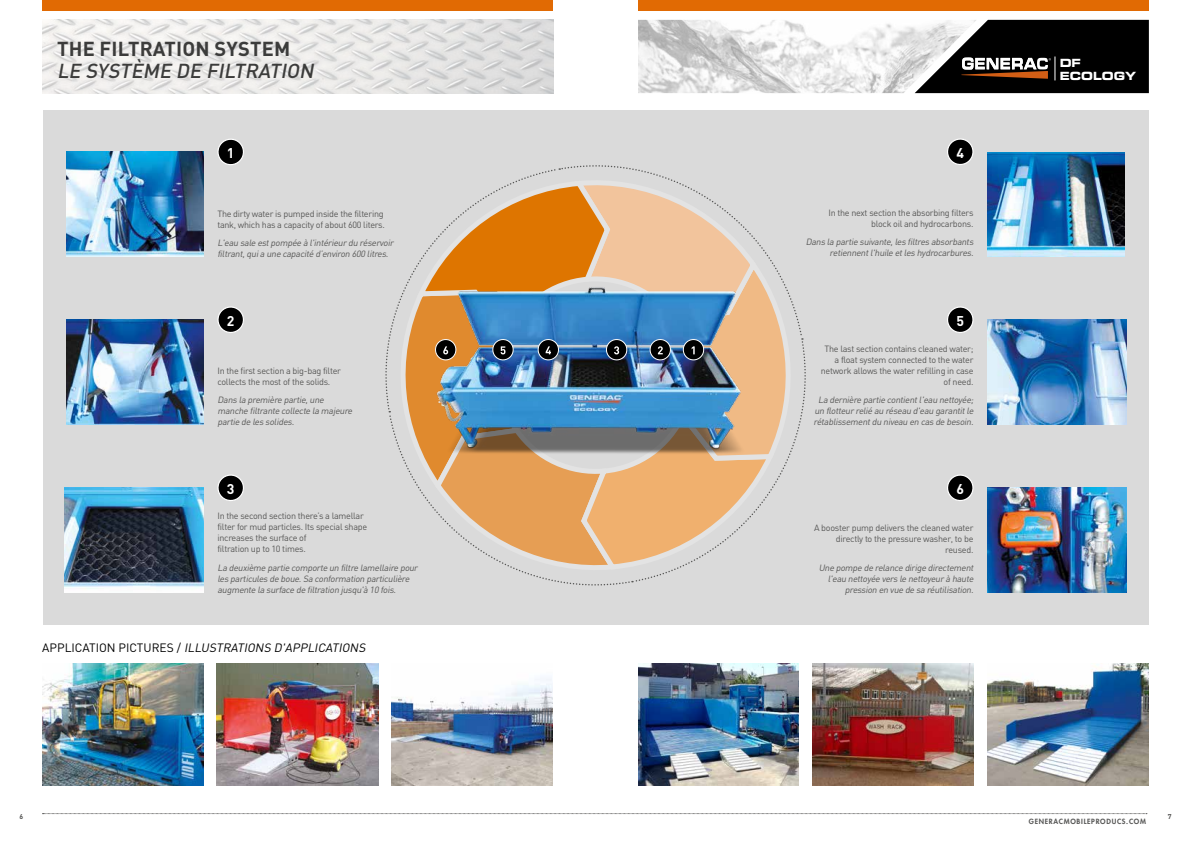
<style>
.page{position:relative;width:1191px;height:842px;background:#fff}
.page>*{position:absolute;margin:0;border:0;box-sizing:border-box;transform-origin:0 0}
.t1{font:italic 500 20px "DIN";color:#3c3c3b}
.t2{font:700 20px "DIN Pro";letter-spacing:.01em;color:#3c3c3b}
.t3{font:700 14px "DIN";color:#fff}
.t4{font:italic 12px "DIN";color:#000}
.t5{font:11.3px/13.6px "Eurostile LT Std Bold Ex 2";color:#fff;scale:.95 1}
.t6{font:italic 9px/11px "DIN";color:#575756}
.t7{font:9px/11px "DIN";letter-spacing:-.03em;color:#575756;text-align:right}
.t8{font:800 7px "Futura Std";letter-spacing:.1em;color:#575756}
.t9{font:700 7px "DIN";color:#575756}
.s1{font-style:normal}
</style>
<div class="page">
<svg style="left:43px;top:813px;width:1104px;height:1px"></svg>
<svg style="left:976px;top:20px;width:172px;height:73px;background:#120f0d"></svg>
<div style="left:638px;top:0;width:510px;height:11px;background:#e16a03"></div>
<div style="left:43px;top:0;width:510px;height:11px;background:#e16a03"></div>
<img style="left:638px;top:20px;width:338px;height:73px">
<img style="left:43px;top:20px;width:510px;height:73px">
<img style="left:392px;top:678px;width:160px;height:107px">
<img style="left:812px;top:663px;width:161px;height:122px">
<div style="left:43px;top:111px;width:1105px;height:514px;background:#dadada"></div>
<img style="left:987px;top:320px;width:139px;height:105px">
<img style="left:43px;top:663px;width:160px;height:122px">
<img style="left:638px;top:663px;width:160px;height:122px">
<img style="left:217px;top:663px;width:161px;height:122px">
<img style="left:987px;top:663px;width:161px;height:122px">
<img style="left:988px;top:488px;width:138px;height:105px">
<img style="left:66px;top:152px;width:137px;height:105px">
<img style="left:987px;top:153px;width:137px;height:103px">
<img style="left:65px;top:488px;width:138px;height:105px">
<img style="left:66px;top:320px;width:137px;height:105px">
<svg style="left:217px;top:138px;width:27px;height:27px"></svg>
<svg style="left:217px;top:306px;width:27px;height:27px"></svg>
<svg style="left:217px;top:474px;width:27px;height:27px"></svg>
<svg style="left:947px;top:138px;width:27px;height:27px"></svg>
<svg style="left:947px;top:306px;width:27px;height:27px"></svg>
<svg style="left:947px;top:474px;width:27px;height:27px"></svg>
<svg style="left:389px;top:166px;width:414px;height:418px"></svg>
<h1 class="t2" style="left:57px;top:33px;width:235px">THE FILTRATION SYSTEM</h1>
<h1 class="t1" style="left:57px;top:58px;width:262px">LE SYSTÈME DE FILTRATION</h1>
<h2 class="t3" style="left:227px;top:143px;width:9px">1</h2>
<p class="t7" style="left:217px;top:208px;width:169px;text-align:left">The dirty water is pumped inside the filtering tank, which has a capacity of about 600 liters.</p>
<p class="t6" style="left:217px;top:237px;width:179px">L'eau sale estpompée à l'intérieurdu réservoir filtrant,quia une capacité d’environ 600 litres.</p>
<h2 class="t3" style="left:227px;top:311px;width:9px">2</h2>
<p class="t7" style="left:217px;top:365px;width:125px;text-align:left">In the first section a big-bag filter collects the most of the solids.</p>
<p class="t6" style="left:217px;top:394px;width:138px">Dans la première partie,une manche filtrante collecte la majeure partie de les solides.</p>
<h2 class="t3" style="left:227px;top:479px;width:9px">3</h2>
<p class="t7" style="left:217px;top:510px;width:151px;text-align:left">In the second section there’s a lamellar filter for mud particles. Its special shape increases the surface of<br>filtration up to 10 times.</p>
<p class="t6" style="left:217px;top:562px;width:204px">La deuxième partie comporte un filtre lamellaire pour les particules de boue.Sa conformation particulière augmente la surface de filtration jusqu'à 10 fois.</p>
<h3 class="t4" style="left:42px;top:640px;width:327px"><span class="s1">A P P L I CAT I O N P I CT U R E S /</span> ILLUSTRATIONS D'APPLICATIONS</h3>
<h2 class="t3" style="left:956px;top:143px;width:9px">4</h2>
<p class="t7" style="left:828px;top:207px;width:146px">In the next section the absorbing filters block oil and hydrocarbons.</p>
<p class="t6" style="left:805px;top:236px;width:171px;text-align:right">Dans la partie suivante,les filtres absorbants retiennentl'huile etles hydrocarbures.</p>
<h2 class="t3" style="left:956px;top:311px;width:9px">5</h2>
<p class="t7" style="left:820px;top:343px;width:154px">The last section contains cleaned water; a float system connected to the water network allows the water refilling in case of need.</p>
<p class="t6" style="left:813px;top:394px;width:163px;text-align:center">La dernière partie contientl'eau nettoyée; un flotteurrelié au réseau d'eau garantitle rétablissementdu niveau en cas de besoin.</p>
<h2 class="t3" style="left:956px;top:479px;width:9px">6</h2>
<p class="t7" style="left:814px;top:522px;width:161px">A booster pump delivers the cleaned water directly to the pressure washer, to be reused.</p>
<p class="t6" style="left:818px;top:562px;width:158px;text-align:right">Une pompe de relance dirige directement l'eau nettoyée vers le nettoyeurà haute pression en vue de sa réutilisation.</p>
<p class="t5" style="left:1059px;top:56px;width:82px">DF<br>ECOLOGY</p>
<p class="t9" style="left:19px;top:812px;width:5px">6</p>
<p class="t9" style="left:1167px;top:812px;width:5px">7</p>
<p class="t8" style="left:1028px;top:817px;width:119px">GENERACMOBILEPRODUCS.COM</p>
</div>
